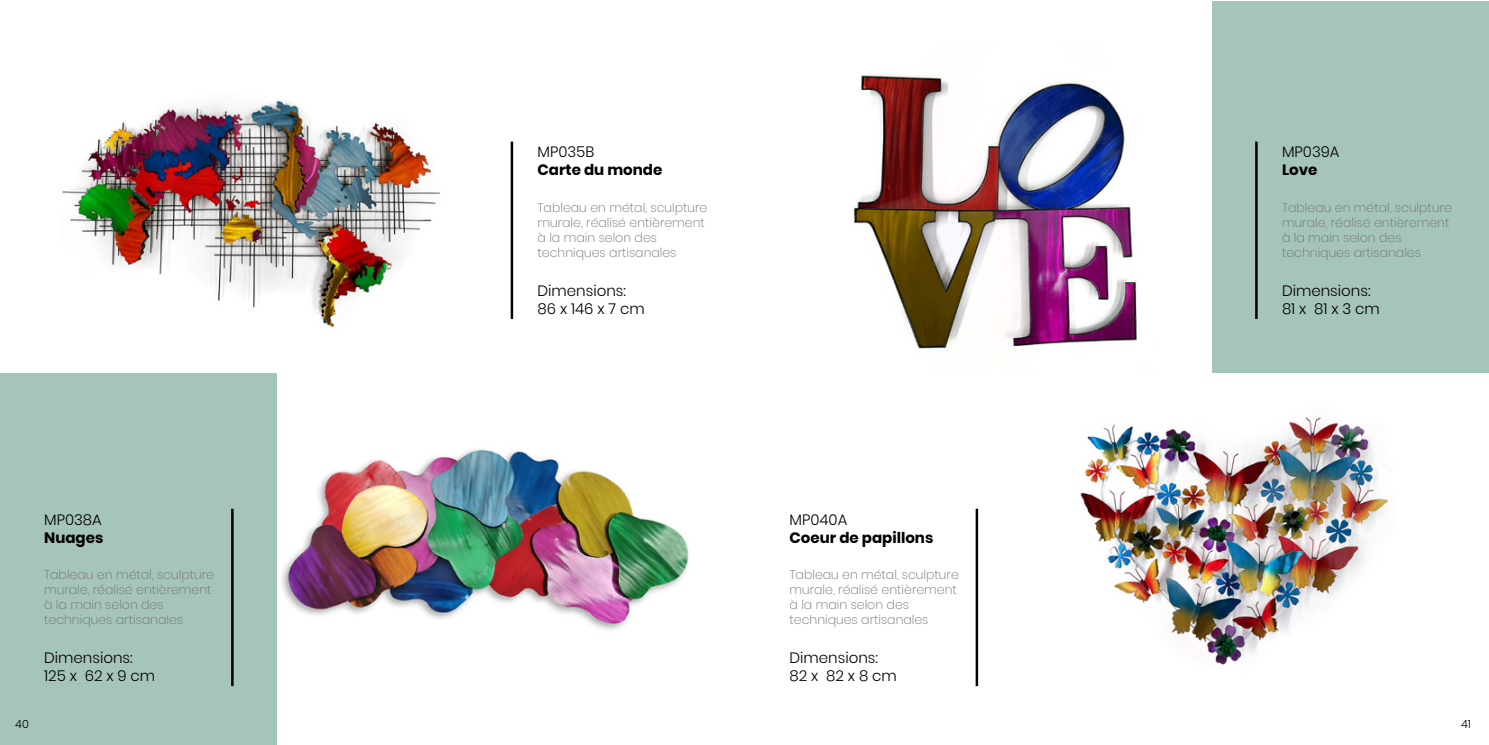
<style>
.page{position:relative;width:1489px;height:745px;background:#fff}
.page>*{position:absolute;margin:0;border:0;box-sizing:border-box;transform-origin:0 0}
.t1{font:300 15px/18px "Poppins";color:#000}
.t2{font:700 15px "Poppins";color:#000}
.t3{font:200 12.5px/15px "Poppins";color:#706f6f}
.t4{font:300 11.25px "Poppins";color:#000}
</style>
<div class="page">
<div style="left:0;top:372px;width:276px;height:372px;background:#a5c4bb"></div>
<div style="left:1212px;top:1px;width:276px;height:371px;background:#a5c4bb"></div>
<hr style="left:231px;top:508px;width:3px;height:177px;background:#000">
<hr style="left:510px;top:141px;width:3px;height:178px;background:#000">
<hr style="left:1254px;top:141px;width:3px;height:178px;background:#000">
<hr style="left:975px;top:508px;width:3px;height:177px;background:#000">
<img style="left:1080px;top:372px;width:316px;height:293px">
<img style="left:854px;top:74px;width:284px;height:275px">
<img style="left:276px;top:411px;width:413px;height:249px">
<img style="left:62px;top:99px;width:378px;height:229px">
<p class="t1" style="left:44px;top:510px;width:59px">MP038A</p>
<p class="t2" style="left:44px;top:528px;width:61px">Nuages</p>
<p class="t3" style="left:44px;top:566px;width:171px">Tableau en métal, sculpture murale, réalisé entièrement à la main selon des techniques artisanales</p>
<p class="t1" style="left:44px;top:648px;width:113px">Dimensions:<br>125 x 62 x 9 cm</p>
<p class="t1" style="left:537px;top:143px;width:58px">MP035B</p>
<p class="t2" style="left:537px;top:161px;width:126px">Carte du monde</p>
<p class="t3" style="left:537px;top:200px;width:171px">Tableau en métal, sculpture murale, réalisé entièrement à la main selon des techniques artisanales</p>
<p class="t1" style="left:537px;top:282px;width:109px">Dimensions:<br>86 x 146 x 7 cm</p>
<p class="t1" style="left:789px;top:510px;width:59px">MP040A</p>
<p class="t2" style="left:789px;top:528px;width:145px">Coeur de papillons</p>
<p class="t3" style="left:789px;top:566px;width:171px">Tableau en métal, sculpture murale, réalisé entièrement à la main selon des techniques artisanales</p>
<p class="t1" style="left:789px;top:648px;width:109px">Dimensions:<br>82 x 82 x 8 cm</p>
<p class="t1" style="left:1281px;top:143px;width:59px">MP039A</p>
<p class="t2" style="left:1281px;top:161px;width:37px">Love</p>
<p class="t3" style="left:1281px;top:200px;width:171px">Tableau en métal, sculpture murale, réalisé entièrement à la main selon des techniques artisanales</p>
<p class="t1" style="left:1281px;top:282px;width:99px">Dimensions:<br>81 x 81 x 3 cm</p>
<p class="t4" style="left:15px;top:717px;width:15px">40</p>
<p class="t4" style="left:1460px;top:716px;width:11px">41</p>
</div>
